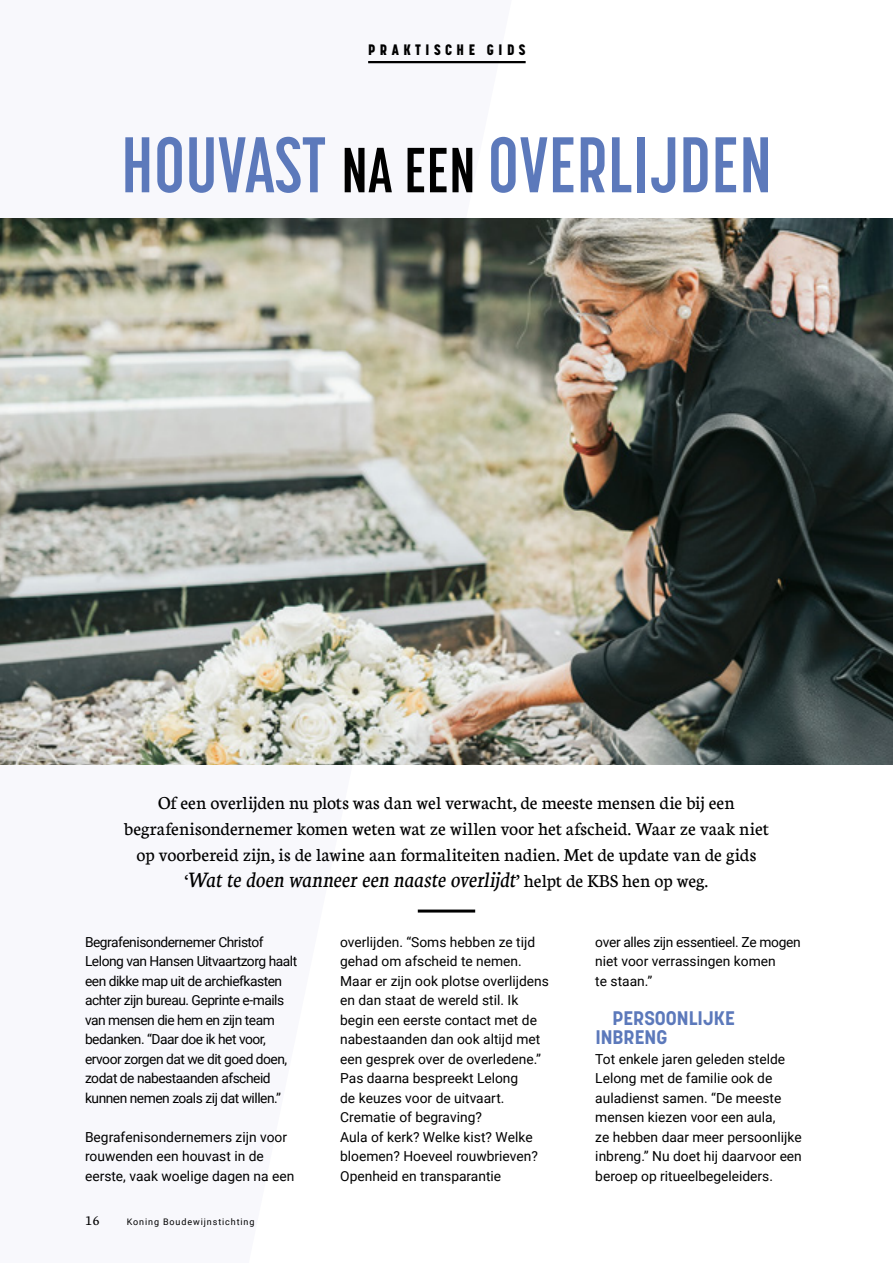
<style>
.page{position:relative;width:893px;height:1263px;background:#fff}
.page>*{position:absolute;margin:0;border:0;box-sizing:border-box;transform-origin:0 0}
.t1{font:700 78px "Korolev Compressed";letter-spacing:.01em;color:#5c79bb}
.t2{font:19.5px/26px "Neuton";color:#000;text-align:center}
.t3{font:700 19.5px/19.5px "Korolev";color:#5c79bb}
.t4{font:800 15px "Korolev Condensed";letter-spacing:.3em;color:#000}
.t5{font:15px "Neuton";color:#000}
.t6{font:13.8px/19.5px "Roboto";color:#000}
.t7{font:13.8px/19.5px "Roboto";letter-spacing:-.035em;color:#000}
.t8{font:9px "Roboto";letter-spacing:.1em;color:#000}
.s1{font-size:63px;color:#000}
.s2{font-style:italic}
</style>
<div class="page">
<hr style="left:368px;top:61px;width:158px;height:2px;background:#000">
<hr style="left:418px;top:909px;width:57px;height:3px;background:#000">
<img style="left:0;top:219px;width:893px;height:546px">
<p class="t4" style="left:368px;top:40px;width:159px">PRAKTISCHE GIDS</p>
<h1 class="t1" style="left:122px;top:121px;width:652px">HOUVAST <span class="s1">NA EEN</span> OVERLIJDEN</h1>
<p class="t2" style="left:124px;top:789px;width:646px">Of een overlijden nu plots was dan wel verwacht, de meeste mensen die bij een begrafenisondernemer komen weten wat ze willen voor het afscheid. Waar ze vaak niet op voorbereid zijn, is de lawine aan formaliteiten nadien. Met de update van de gids ‘<span class="s2">Wat te doen wanneer een naaste overlijdt</span>’ helpt de KBS hen op weg.</p>
<p class="t7" style="left:85px;top:931px;width:214px">Begrafenisondernemer Christof Lelong van Hansen Uitvaartzorg haalt een dikke map uit de archiefkasten achter zijn bureau. Geprinte e-mails van mensen die hem en zijn team bedanken. “Daar doe ik het voor, ervoor zorgen dat we dit goed doen, zodat de nabestaanden afscheid kunnen nemen zoals zij dat willen.”</p>
<p class="t6" style="left:85px;top:1126px;width:211px">Begrafenisondernemers zijn voor rouwenden een houvast in de eerste, vaak woelige dagen na een</p>
<p class="t5" style="left:85px;top:1211px;width:16px">16</p>
<p class="t8" style="left:127px;top:1215px;width:129px">Koning Boudewijnstichting</p>
<p class="t6" style="left:340px;top:931px;width:210px">overlijden. “Soms hebben ze tijd gehad om afscheid te nemen.<br>Maar er zijn ook plotse overlijdens en dan staat de wereld stil. Ik begin een eerste contact met de nabestaanden dan ook altijd met een gesprek over de overledene.”<br>Pas daarna bespreekt Lelong<br>de keuzes voor de uitvaart.<br>Crematie of begraving?<br>Aula of kerk? Welke kist? Welke bloemen? Hoeveel rouwbrieven?<br>Openheid en transparantie</p>
<p class="t6" style="left:595px;top:931px;width:207px">over alles zijn essentieel. Ze mogen niet voor verrassingen komen<br>te staan.”</p>
<h2 class="t3" style="left:595px;top:1008px;width:141px;text-indent:17px">PERSOONLIJKE<br>INBRENG</h2>
<p class="t6" style="left:595px;top:1048px;width:208px">Tot enkele jaren geleden stelde<br>Lelong met de familie ook de auladienst samen. “De meeste mensen kiezen voor een aula,<br>ze hebben daar meer persoonlijke inbreng.” Nu doet hij daarvoor een beroep op ritueelbegeleiders.</p>
</div>
